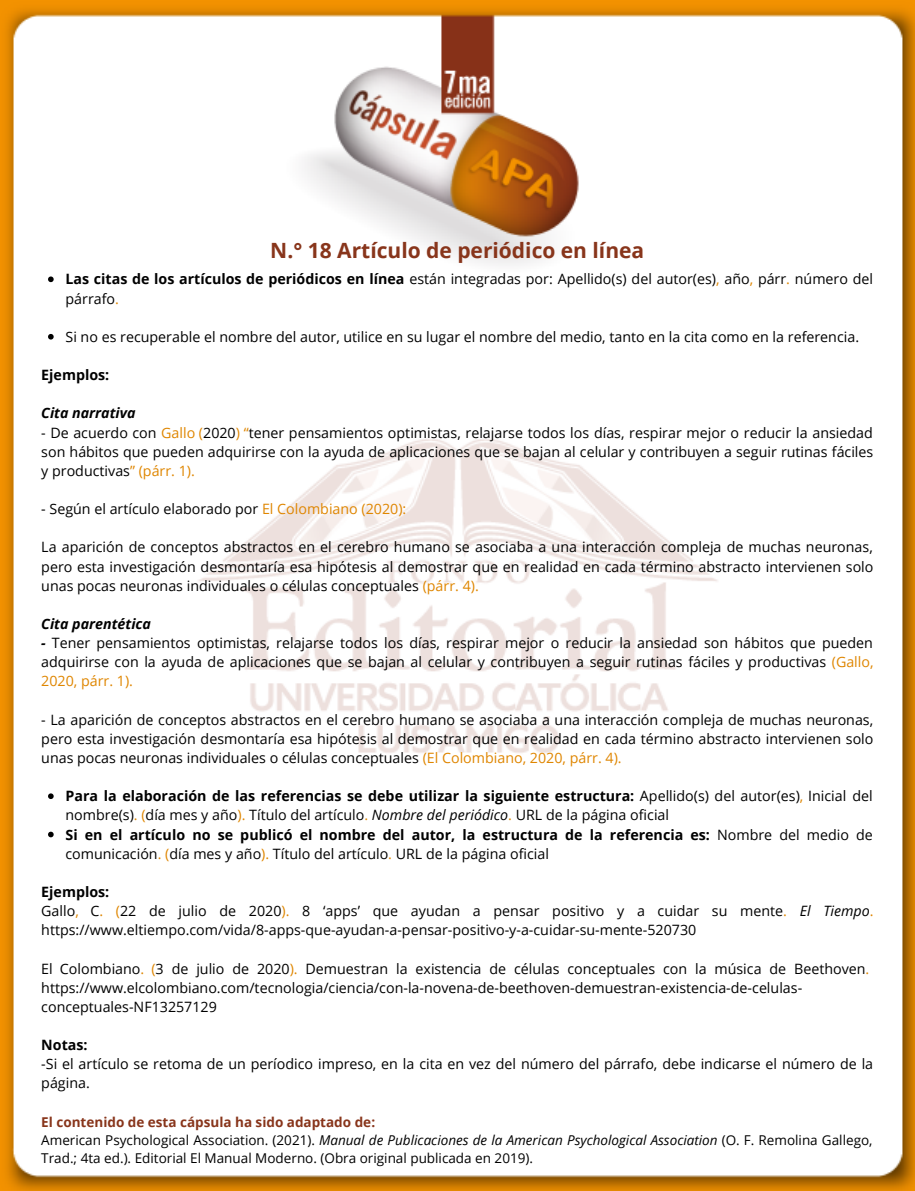
<style>
.page{position:relative;width:915px;height:1191px;background:#fff}
.page>*{position:absolute;margin:0;border:0;box-sizing:border-box;transform-origin:0 0}
.t1{font:700 21px "Open Sans";color:#88351b}
.t2{font:14.25px/19.2px "Open Sans";color:#000}
.t3{font:italic 700 14.25px "Open Sans";color:#000}
.t4{font:700 14.25px "Open Sans";color:#000}
.t5{font:13.5px/18px "Open Sans";color:#000}
.s1{font-weight:700}
.s2{color:#df8601}
.s3{font-weight:700;font-style:italic}
.s4{font-style:italic}
.s5{font-weight:700;color:#88351b}
</style>
<div class="page">
<img style="left:0;top:0;width:915px;height:1190px">
<svg style="left:48px;top:276px;width:6px;height:6px"></svg>
<svg style="left:48px;top:334px;width:6px;height:5px"></svg>
<svg style="left:48px;top:793px;width:6px;height:6px"></svg>
<svg style="left:48px;top:831px;width:6px;height:6px"></svg>
<h1 class="t1" style="left:270px;top:236px;width:375px">N.° 18 Artículo de periódico en línea</h1>
<p class="t2" style="left:65px;top:269px;width:809px"><span class="s1">Las citas de los artículos de periódicos en línea</span> están integradas por: Apellido(s) del autor(es)<span class="s2">,</span> año<span class="s2">,</span> párr<span class="s2">.</span> número del párrafo<span class="s2">.</span></p>
<p class="t2" style="left:65px;top:326px;width:795px">Si no es recuperable el nombre del autor, utilice en su lugar el nombre del medio, tanto en la cita como en la referencia.</p>
<p class="t4" style="left:41px;top:365px;width:70px">Ejemplos:</p>
<p class="t3" style="left:41px;top:403px;width:96px">Cita narrativa</p>
<p class="t2" style="left:41px;top:422px;width:833px;text-align:justify">- De acuerdo con <span class="s2">Gallo (</span>2020<span class="s2">) “</span>tener pensamientos optimistas, relajarse todos los días, respirar mejor o reducir la ansiedad son hábitos que pueden adquirirse con la ayuda de aplicaciones que se bajan al celular y contribuyen a seguir rutinas fáciles y productivas<span class="s2">” (párr. 1).</span></p>
<p class="t2" style="left:41px;top:499px;width:366px">- Según el artículo elaborado por <span class="s2">El Colombiano (2020):</span></p>
<p class="t2" style="left:41px;top:537px;width:833px;text-align:justify">La aparición de conceptos abstractos en el cerebro humano se asociaba a una interacción compleja de muchas neuronas, pero esta investigación desmontaría esa hipótesis al demostrar que en realidad en cada término abstracto intervienen solo unas pocas neuronas individuales o células conceptuales <span class="s2">(párr. 4).</span></p>
<p class="t3" style="left:41px;top:613px;width:111px">Cita parentética</p>
<p class="t2" style="left:41px;top:633px;width:833px;text-align:justify"><span class="s3">-</span> Tener pensamientos optimistas, relajarse todos los días, respirar mejor o reducir la ansiedad son hábitos que pueden adquirirse con la ayuda de aplicaciones que se bajan al celular y contribuyen a seguir rutinas fáciles y productivas <span class="s2">(Gallo, 2020, párr. 1).</span></p>
<p class="t2" style="left:41px;top:709px;width:833px;text-align:justify">- La aparición de conceptos abstractos en el cerebro humano se asociaba a una interacción compleja de muchas neuronas, pero esta investigación desmontaría esa hipótesis al demostrar que en realidad en cada término abstracto intervienen solo unas pocas neuronas individuales o células conceptuales <span class="s2">(El Colombiano, 2020, párr. 4).</span></p>
<p class="t2" style="left:65px;top:786px;width:808px"><span class="s1">Para la elaboración de las referencias se debe utilizar la siguiente estructura:</span> Apellido(s) del autor(es)<span class="s2">,</span> Inicial del nombre(s)<span class="s2">. (</span>día mes y año<span class="s2">).</span> Título del artículo<span class="s2">.</span> <span class="s4">Nombre del periódico</span><span class="s2">.</span> URL de la página oficial<br><span class="s1">Si en el artículo no se publicó el nombre del autor, la estructura de la referencia es:</span> Nombre del medio de comunicación<span class="s2">. (</span>día mes y año<span class="s2">).</span> Título del artículo<span class="s2">.</span> URL de la página oficial</p>
<p class="t2" style="left:41px;top:881px;width:833px"><span class="s1">Ejemplos:<br></span>Gallo<span class="s2">,</span> C<span class="s2">. (</span>22 de julio de 2020<span class="s2">).</span> 8 ‘apps’ que ayudan a pensar positivo y a cuidar su mente<span class="s2">.</span> <span class="s4">El Tiempo</span><span class="s2">. </span>https://www.eltiempo.com/vida/8-apps-que-ayudan-a-pensar-positivo-y-a-cuidar-su-mente-520730</p>
<p class="t2" style="left:41px;top:958px;width:829px">El Colombiano<span class="s2">. (</span>3 de julio de 2020<span class="s2">).</span> Demuestran la existencia de células conceptuales con la música de Beethoven<span class="s2">. </span>https://www.elcolombiano.com/tecnologia/ciencia/con-la-novena-de-beethoven-demuestran-existencia-de-celulas&shy;conceptuales-NF13257129</p>
<p class="t4" style="left:41px;top:1034px;width:48px">Notas:</p>
<p class="t2" style="left:41px;top:1054px;width:833px">-Si el artículo se retoma de un períodico impreso, en la cita en vez del número del párrafo, debe indicarse el número de la página.</p>
<p class="t5" style="left:41px;top:1112px;width:832px"><span class="s5">El contenido de esta cápsula ha sido adaptado de:<br></span>American Psychological Association. (2021). <span class="s4">Manual de Publicaciones de la American Psychological Association</span> (O. F. Remolina Gallego,<br>Trad.; 4ta ed.). Editorial El Manual Moderno. (Obra original publicada en 2019).</p>
</div>
